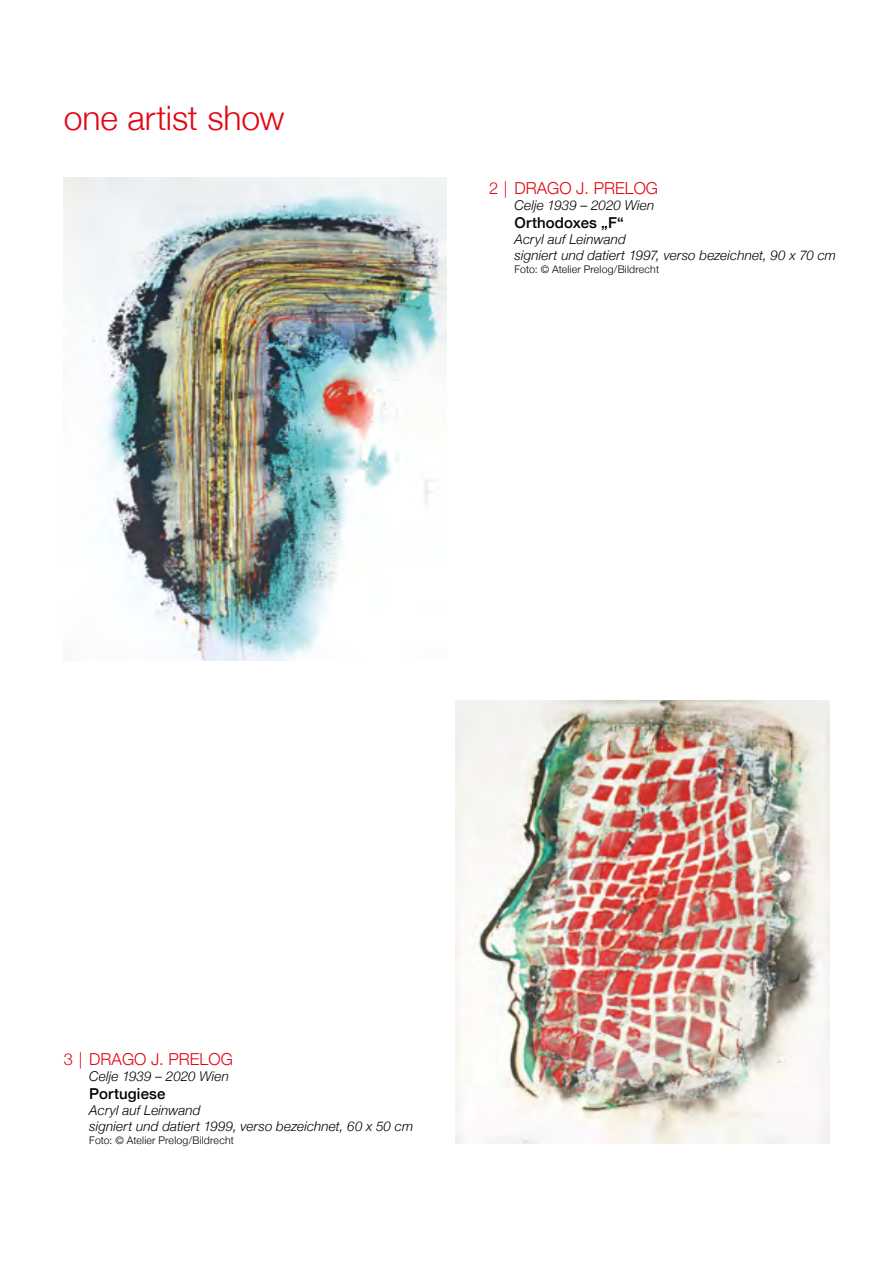
<style>
.page{position:relative;width:893px;height:1263px;background:#fff}
.page>*{position:absolute;margin:0;border:0;box-sizing:border-box;transform-origin:0 0}
.Künstlernamen{font:300 33.75px "Helvetica Neue";letter-spacing:-.005em;color:#e30613}
.Bildtunterschrift_11_pt{font:300 16.5px "Helvetica Neue";color:#e30613}
.Bildtunterschrift_11_pt-2{font:500 15px "Helvetica Neue";letter-spacing:.01em;color:#000}
.Bildtunterschrift_11_pt-3{font:italic 300 13.5px "Helvetica Neue";letter-spacing:.01em;color:#000}
.Bildtunterschrift_11_pt-4{font:300 10.5px "Helvetica Neue";letter-spacing:.02em;color:#000}
</style>
<div class="page">
<img style="left:64px;top:178px;width:382px;height:483px">
<img style="left:456px;top:701px;width:373px;height:443px">
<p class="Künstlernamen" style="left:64px;top:91px;width:222px">one artist show</p>
<p class="Bildtunterschrift_11_pt" style="left:489px;top:174px;width:171px">2 | DRAGO J. PRELOG</p>
<p class="Bildtunterschrift_11_pt-3" style="left:514px;top:194px;width:141px">Celje 1939 – 2020 Wien</p>
<p class="Bildtunterschrift_11_pt-2" style="left:514px;top:210px;width:111px">Orthodoxes „F“</p>
<p class="Bildtunterschrift_11_pt-3" style="left:514px;top:229px;width:113px">Acryl auf Leinwand</p>
<p class="Bildtunterschrift_11_pt-3" style="left:514px;top:245px;width:323px">signiert und datiert 1997, verso bezeichnet, 90 x 70 cm</p>
<p class="Bildtunterschrift_11_pt-4" style="left:514px;top:261px;width:146px">Foto: © Atelier Prelog/Bildrecht</p>
<p class="Bildtunterschrift_11_pt" style="left:64px;top:1045px;width:171px">3 | DRAGO J. PRELOG</p>
<p class="Bildtunterschrift_11_pt-3" style="left:89px;top:1065px;width:141px">Celje 1939 – 2020 Wien</p>
<p class="Bildtunterschrift_11_pt-2" style="left:89px;top:1081px;width:78px">Portugiese</p>
<p class="Bildtunterschrift_11_pt-3" style="left:89px;top:1099px;width:113px">Acryl auf Leinwand</p>
<p class="Bildtunterschrift_11_pt-3" style="left:89px;top:1116px;width:326px">signiert und datiert 1999, verso bezeichnet, 60 x 50 cm</p>
<p class="Bildtunterschrift_11_pt-4" style="left:89px;top:1132px;width:146px">Foto: © Atelier Prelog/Bildrecht</p>
</div>
